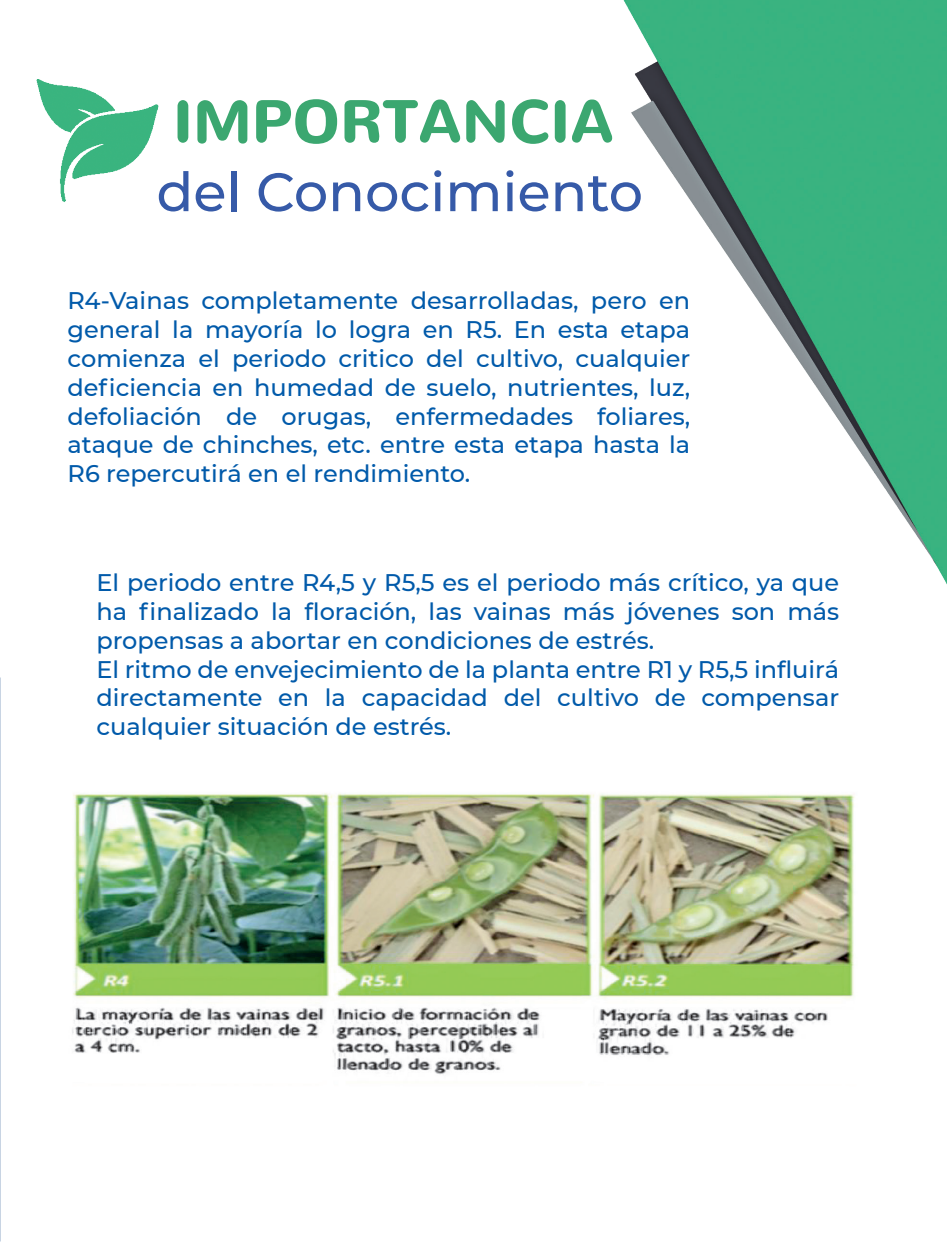
<style>
.page{position:relative;width:947px;height:1242px;background:#fff}
.page>*{position:absolute;margin:0;border:0;box-sizing:border-box;transform-origin:0 0}
.t1{font:900 60px "Nunito";color:#3ba770}
.t2{font:500 54px "Montserrat";color:#365aa8}
.t3{font:500 24px/28.8px "Montserrat";color:#015aaa;text-align:justify}
</style>
<div class="page">
<img style="left:623px;top:0;width:324px;height:585px">
<img style="left:36px;top:79px;width:123px;height:123px">
<img style="left:72px;top:793px;width:783px;height:282px">
<h1 class="t1" style="left:173px;top:65px;width:442px">IMPORTANCIA</h1>
<h2 class="t2" style="left:156px;top:154px;width:488px">del Conocimiento</h2>
<p class="t3" style="left:68px;top:285px;width:624px">R4-Vainas completamente desarrolladas, pero en general la mayoría lo logra en R5. En esta etapa comienza el periodo critico del cultivo, cualquier deficiencia en humedad de suelo, nutrientes, luz, defoliación de orugas, enfermedades foliares, ataque de chinches, etc. entre esta etapa hasta la R6 repercutirá en el rendimiento.</p>
<p class="t3" style="left:96px;top:567px;width:744px;text-align:left">El periodo entre R4,5 y R5,5 es el periodo más crítico, ya que ha finalizado la floración, las vainas más jóvenes son más propensas a abortar en condiciones de estrés.<br>El ritmo de envejecimiento de la planta entre R1 y R5,5 influirá directamente en la capacidad del cultivo de compensar cualquier situación de estrés.</p>
</div>
